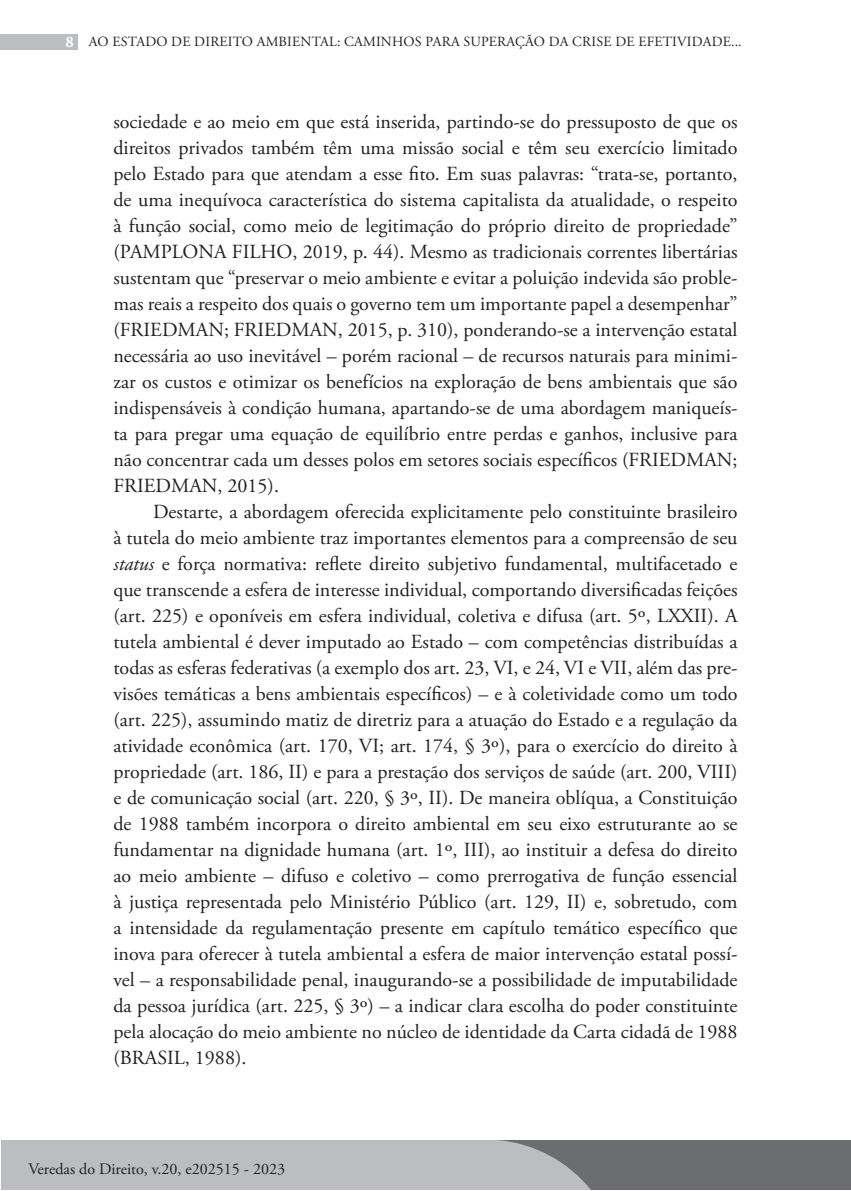
<style>
.page{position:relative;width:851px;height:1191px;background:#fff}
.page>*{position:absolute;margin:0;border:0;box-sizing:border-box;transform-origin:0 0}
.t1{font:20px/26px "Adobe Garamond Pro";color:#231f20;text-align:justify}
.t2{font:16px "Adobe Garamond Pro";color:#231f20}
.t3{font:14px "Adobe Garamond Pro";letter-spacing:.015em;color:#231f20}
.s1{font-weight:700;font-size:16px;color:#fff}
.s2{font-style:italic}
</style>
<div class="page">
<div style="left:1px;top:1140px;width:849px;height:50px;background:#6c6d70"></div>
<div style="left:0;top:34px;width:77px;height:16px;background:#bcbdc0"></div>
<div style="left:1px;top:1140px;width:590px;height:50px;background:#bcbdc0"></div>
<p class="t3" style="left:65px;top:34px;width:677px"><span class="s1">8</span> AO ESTADO DE DIREITO AMBIENTAL: CAMINHOS PARA SUPERAÇÃO DA CRISE DE EFETIVIDADE...</p>
<p class="t1" style="left:113px;top:109px;width:625px">sociedade e ao meio em que está inserida, partindo-se do pressuposto de que os direitos privados também têm uma missão social e têm seu exercício limitado pelo Estado para que atendam a esse fito. Em suas palavras: “trata-se, portanto, de uma inequívoca característica do sistema capitalista da atualidade, o respeito à função social, como meio de legitimação do próprio direito de propriedade” (PAMPLONA FILHO, 2019, p. 44). Mesmo as tradicionais correntes libertárias sustentam que “preservar o meio ambiente e evitar a poluição indevida são proble&shy;mas reais a respeito dos quais o governo tem um importante papel a desempenhar” (FRIEDMAN; FRIEDMAN, 2015, p. 310), ponderando-se a intervenção estatal necessária ao uso inevitável – porém racional – de recursos naturais para minimi&shy;zar os custos e otimizar os benefícios na exploração de bens ambientais que são indispensáveis à condição humana, apartando-se de uma abordagem maniqueís&shy;ta para pregar uma equação de equilíbrio entre perdas e ganhos, inclusive para não concentrar cada um desses polos em setores sociais específicos (FRIEDMAN; FRIEDMAN, 2015).</p>
<p class="t1" style="left:113px;top:499px;width:625px;text-indent:40px">Destarte, a abordagem oferecida explicitamente pelo constituinte brasileiro à tutela do meio ambiente traz importantes elementos para a compreensão de seu <span class="s2">status</span> e força normativa: reflete direito subjetivo fundamental, multifacetado e que transcende a esfera de interesse individual, comportando diversificadas feições (art. 225) e oponíveis em esfera individual, coletiva e difusa (art. 5º, LXXII). A tutela ambiental é dever imputado ao Estado – com competências distribuídas a todas as esferas federativas (a exemplo dos art. 23, VI, e 24, VI e VII, além das pre&shy;visões temáticas a bens ambientais específicos) – e à coletividade como um todo (art. 225), assumindo matiz de diretriz para a atuação do Estado e a regulação da atividade econômica (art. 170, VI; art. 174, § 3º), para o exercício do direito à propriedade (art. 186, II) e para a prestação dos serviços de saúde (art. 200, VIII) e de comunicação social (art. 220, § 3º, II). De maneira oblíqua, a Constituição de 1988 também incorpora o direito ambiental em seu eixo estruturante ao se fundamentar na dignidade humana (art. 1º, III), ao instituir a defesa do direito ao meio ambiente – difuso e coletivo – como prerrogativa de função essencial à justiça representada pelo Ministério Público (art. 129, II) e, sobretudo, com a intensidade da regulamentação presente em capítulo temático específico que inova para oferecer à tutela ambiental a esfera de maior intervenção estatal possí&shy;vel – a responsabilidade penal, inaugurando-se a possibilidade de imputabilidade da pessoa jurídica (art. 225, § 3º) – a indicar clara escolha do poder constituinte pela alocação do meio ambiente no núcleo de identidade da Carta cidadã de 1988 (BRASIL, 1988).</p>
<p class="t2" style="left:28px;top:1159px;width:258px">Veredas do Direito, v.20, e202515 - 2023</p>
</div>
